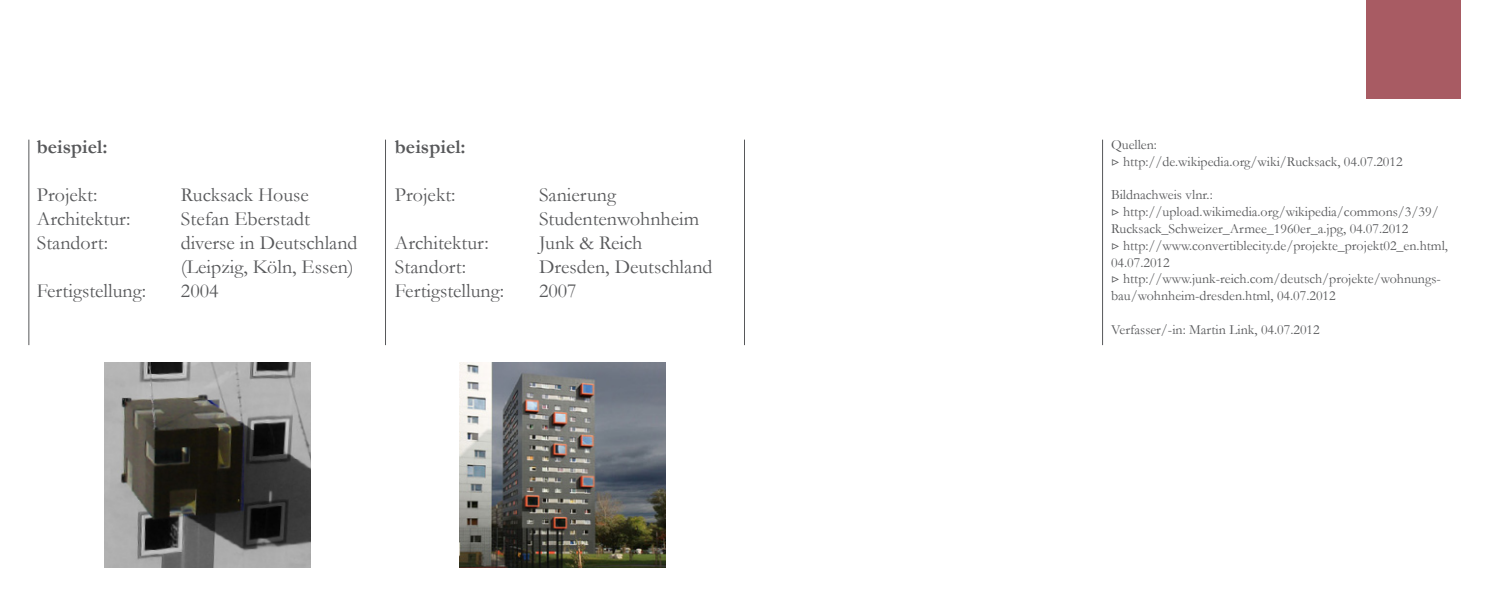
<style>
.page{position:relative;width:1489px;height:596px;background:#fff}
.page>*{position:absolute;margin:0;border:0;box-sizing:border-box;transform-origin:0 0}
.t1{font:20px/24px "Garamond";color:#57585a}
.t2{font:700 20px "Garamond";color:#57585a}
.t3{font:14px/16.8px "Garamond";color:#57585a}
.s1{font-family:"Minion Pro"}
</style>
<div class="page">
<hr style="left:28px;top:139px;width:1px;height:206px;background:#57585a">
<hr style="left:385px;top:139px;width:1px;height:206px;background:#57585a">
<hr style="left:744px;top:139px;width:1px;height:206px;background:#57585a">
<hr style="left:1101px;top:139px;width:1px;height:206px;background:#57585a">
<img style="left:105px;top:362px;width:205px;height:205px">
<img style="left:460px;top:362px;width:205px;height:205px">
<div style="left:1365px;top:0;width:95px;height:98px;background:#a85b63"></div>
<p class="t2" style="left:37px;top:133px;width:72px">beispiel:</p>
<p class="t1" style="left:37px;top:182px;width:62px">Projekt:</p>
<p class="t1" style="left:181px;top:182px;width:129px">Rucksack House</p>
<p class="t1" style="left:37px;top:206px;width:95px">Architektur:</p>
<p class="t1" style="left:181px;top:206px;width:130px">Stefan Eberstadt</p>
<p class="t1" style="left:37px;top:230px;width:73px">Standort:</p>
<p class="t1" style="left:181px;top:230px;width:178px">diverse in Deutschland (Leipzig, Köln, Essen)</p>
<p class="t1" style="left:37px;top:278px;width:111px">Fertigstellung:</p>
<p class="t1" style="left:181px;top:278px;width:39px">2004</p>
<p class="t2" style="left:395px;top:133px;width:72px">beispiel:</p>
<p class="t1" style="left:395px;top:182px;width:62px">Projekt:</p>
<p class="t1" style="left:539px;top:182px;width:162px">Sanierung<br>Studentenwohnheim</p>
<p class="t1" style="left:395px;top:230px;width:95px">Architektur:</p>
<p class="t1" style="left:539px;top:230px;width:105px">Junk &amp; Reich</p>
<p class="t1" style="left:395px;top:254px;width:73px">Standort:</p>
<p class="t1" style="left:539px;top:254px;width:175px">Dresden, Deutschland</p>
<p class="t1" style="left:395px;top:278px;width:111px">Fertigstellung:</p>
<p class="t1" style="left:539px;top:278px;width:39px">2007</p>
<p class="t3" style="left:1110px;top:135px;width:47px">Quellen:</p>
<p class="t3" style="left:1110px;top:152px;width:293px"><span class="s1">▷</span> http://de.wikipedia.org/wiki/Rucksack, 04.07.2012</p>
<p class="t3" style="left:1110px;top:186px;width:103px">Bildnachweis vlnr.:</p>
<p class="t3" style="left:1110px;top:203px;width:329px"><span class="s1">▷</span> http://upload.wikimedia.org/wikipedia/commons/3/39/<br>Rucksack_Schweizer_Armee_1960er_a.jpg, 04.07.2012</p>
<p class="t3" style="left:1110px;top:236px;width:338px"><span class="s1">▷</span> http://www.convertiblecity.de/projekte_projekt02_en.html,<br>04.07.2012</p>
<p class="t3" style="left:1110px;top:270px;width:331px"><span class="s1">▷</span> http://www.junk-reich.com/deutsch/projekte/wohnungs&shy;bau/wohnheim-dresden.html, 04.07.2012</p>
<p class="t3" style="left:1110px;top:320px;width:210px">Verfasser/-in: Martin Link, 04.07.2012</p>
</div>
